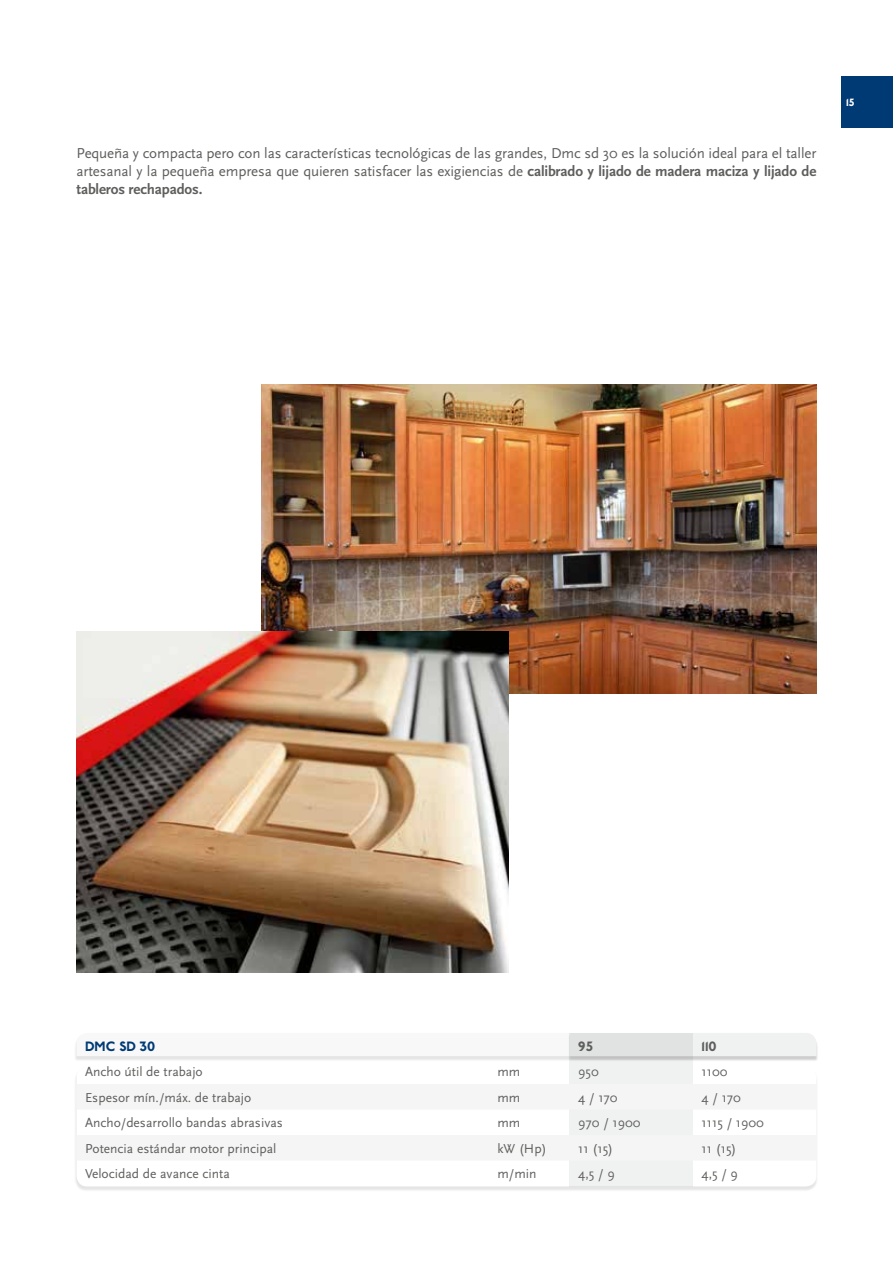
<style>
.page{position:relative;width:893px;height:1263px;background:#fff}
.page>*{position:absolute;margin:0;border:0;box-sizing:border-box;transform-origin:0 0}
.t1{font:15px/18px "Scala Sans";letter-spacing:-.01em;color:#5e5e5d;text-align:justify}
.t2{font:13.5px "Scala Sans";color:#5e5e5d}
.t3{font:800 13.5px "P22 Underground";color:#003a75}
.t4{font:800 13.5px "P22 Underground";color:#5e5e5d}
.t5{font:800 10.5px "P22 Underground";color:#fff}
.s1{font-weight:700}
</style>
<div class="page">
<div style="left:75px;top:1068px;width:743px;height:123px;background:#ececec"></div>
<div style="left:77px;top:1067px;width:739px;height:119px;background:#fff;border-radius:11px"></div>
<div style="left:75px;top:1034px;width:743px;height:27px;background:#e7e7e7"></div>
<div style="left:568px;top:1034px;width:250px;height:27px;background:#d4d4d4"></div>
<div style="left:77px;top:1033px;width:739px;height:23px;background:#f8f8f8"></div>
<svg style="left:570px;top:1033px;width:123px;height:153px;fill:#f0f1f1"></svg>
<div style="left:569px;top:1084px;width:124px;height:76px;background:#f5f5f5"></div>
<div style="left:842px;top:77px;width:51px;height:51px;background:#003a75"></div>
<img style="left:261px;top:385px;width:555px;height:308px">
<img style="left:77px;top:631px;width:431px;height:341px">
<p class="t1" style="left:77px;top:144px;width:741px">Pequeña y compacta pero con las características tecnológicas de las grandes, Dmc sd 30 es la solución ideal para el taller artesanal y la pequeña empresa que quieren satisfacer las exigiencias de <span class="s1">calibrado y lijado de madera maciza y lijado de tableros rechapados.</span></p>
<p class="t5" style="left:846px;top:96px;width:10px">15</p>
<p class="t3" style="left:85px;top:1038px;width:72px">DMC SD 30</p>
<p class="t4" style="left:578px;top:1038px;width:16px">95</p>
<p class="t4" style="left:702px;top:1038px;width:17px">110</p>
<p class="t2" style="left:85px;top:1064px;width:119px">Ancho útil de trabajo</p>
<p class="t2" style="left:497px;top:1064px;width:24px">mm</p>
<p class="t2" style="left:578px;top:1064px;width:22px">950</p>
<p class="t2" style="left:702px;top:1064px;width:27px">1100</p>
<p class="t2" style="left:85px;top:1090px;width:168px">Espesor mín./máx. de trabajo</p>
<p class="t2" style="left:497px;top:1090px;width:24px">mm</p>
<p class="t2" style="left:578px;top:1090px;width:41px">4 / 170</p>
<p class="t2" style="left:702px;top:1090px;width:41px">4 / 170</p>
<p class="t2" style="left:85px;top:1115px;width:199px">Ancho/desarrollo bandas abrasivas</p>
<p class="t2" style="left:497px;top:1115px;width:24px">mm</p>
<p class="t2" style="left:578px;top:1115px;width:64px">970 / 1900</p>
<p class="t2" style="left:702px;top:1115px;width:64px">1115 / 1900</p>
<p class="t2" style="left:85px;top:1141px;width:193px">Potencia estándar motor principal</p>
<p class="t2" style="left:497px;top:1141px;width:51px">kW (Hp)</p>
<p class="t2" style="left:578px;top:1141px;width:36px">11 (15)</p>
<p class="t2" style="left:702px;top:1141px;width:36px">11 (15)</p>
<p class="t2" style="left:85px;top:1166px;width:146px">Velocidad de avance cinta</p>
<p class="t2" style="left:497px;top:1166px;width:41px">m/min</p>
<p class="t2" style="left:578px;top:1166px;width:38px">4,5 / 9</p>
<p class="t2" style="left:702px;top:1166px;width:38px">4,5 / 9</p>
</div>
